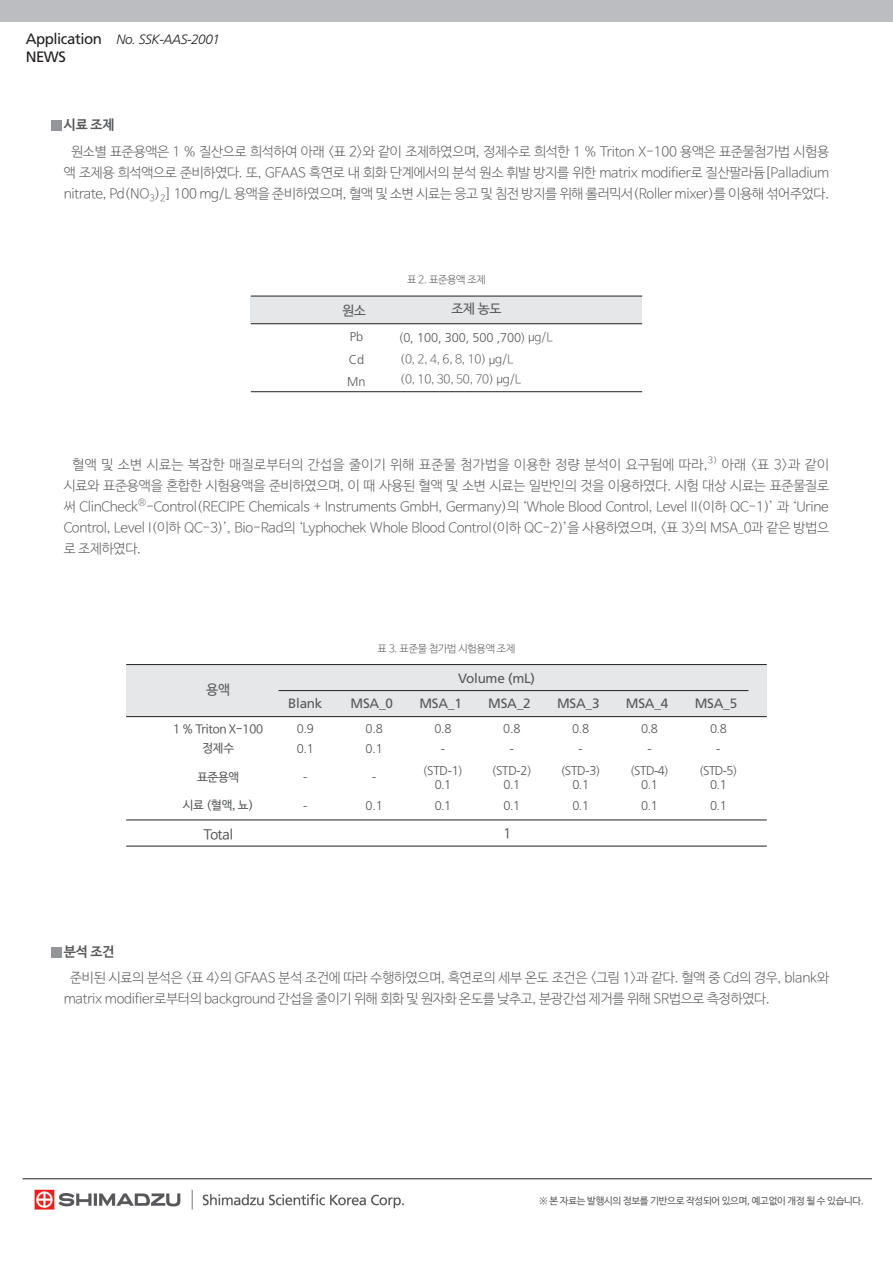
<style>
.page{position:relative;width:893px;height:1263px;background:#fff}
.page>*{position:absolute;margin:0;border:0;box-sizing:border-box;transform-origin:0 0}
.t1{font:15px "Frutiger LT Std";color:#231f20}
.t2{font:13.5px/21px "Nanum Barun Gothic OTF Light";letter-spacing:-.02em;color:#57585a;text-align:center}
.t3{font:13.5px "Frutiger LT Std";letter-spacing:-.02em;color:#57585a}
.t4{font:italic 300 13.5px "Frutiger LT Std";letter-spacing:-.03em;color:#231f20}
.t5{font:13.5px "Nanum Barun Gothic OTF";letter-spacing:-.02em;color:#57585a}
.t6{font:13.5px "Nanum Barun Gothic OTF Bold";letter-spacing:-.01em;color:#57585a}
.t7{font:300 12.75px "Frutiger LT Std";letter-spacing:-.01em;color:#57585a}
.t8{font:12px "Nanum Barun Gothic OTF Light";letter-spacing:-.02em;color:#57585a}
.t9{font:12px "Nanum Barun Gothic OTF";letter-spacing:-.02em;color:#57585a}
.t10{font:10.5px "Nanum Barun Gothic OTF Light";letter-spacing:-.025em;color:#57585a}
.t11{font:9.75px "Nanum Barun Gothic OTF";letter-spacing:-.025em;color:#57585a}
.s1{font-weight:400;font-style:normal;font-size:15px}
.s2{font-size:12px}
.s3{font-family:"Nanum Barun Gothic OTF Light";font-weight:400;font-size:12px}
.s4{font-family:"Frutiger LT Std";font-weight:300}
</style>
<div class="page">
<div style="left:0;top:0;width:893px;height:22px;background:#bcbdc0"></div>
<img style="left:34px;top:1189px;width:370px;height:21px">
<hr style="left:23px;top:1178px;width:849px;height:1px;background:#231f20">
<div style="left:126px;top:664px;width:641px;height:53px;background:#e6e7e9"></div>
<div style="left:51px;top:120px;width:11px;height:11px;background:#939598"></div>
<div style="left:251px;top:296px;width:391px;height:28px;background:#e6e7e9"></div>
<hr style="left:251px;top:296px;width:391px;height:1px;background:#231f20">
<hr style="left:251px;top:323px;width:391px;height:1px;background:#231f20">
<hr style="left:251px;top:391px;width:391px;height:1px;background:#231f20">
<hr style="left:126px;top:664px;width:641px;height:1px;background:#231f20">
<hr style="left:126px;top:820px;width:641px;height:1px;background:#231f20">
<hr style="left:126px;top:716px;width:641px;height:1px;background:#231f20">
<hr style="left:126px;top:846px;width:641px;height:1px;background:#231f20">
<hr style="left:279px;top:690px;width:469px;height:1px;background:#231f20">
<div style="left:51px;top:947px;width:11px;height:11px;background:#939598"></div>
<p class="t4" style="left:26px;top:31px;width:196px"><span class="s1">Application</span> No. SSK-AAS-2001</p>
<p class="t1" style="left:26px;top:48px;width:42px">NEWS</p>
<p class="t6" style="left:64px;top:118px;width:52px">시료 조제</p>
<p class="t2" style="left:64px;top:141px;width:767px">원소별 표준용액은 1 % 질산으로 희석하여 아래 &lt;표 2&gt;와 같이 조제하였으며, 정제수로 희석한 1 % Triton X-100 용액은 표준물첨가법 시험용 액 조제용 희석액으로 준비하였다. 또, GFAAS 흑연로 내 회화 단계에서의 분석 원소 휘발 방지를 위한 matrix modifier로 질산팔라듐[Palladium nitrate, Pd(NO<sub>3</sub>)<sub>2</sub>] 100 mg/L 용액을 준비하였으며, 혈액 및 소변 시료는 응고 및 침전 방지를 위해 롤러믹서(Roller mixer)를 이용해 섞어주었다.</p>
<p class="t5" style="left:342px;top:303px;width:25px">원소</p>
<p class="t7" style="left:350px;top:330px;width:15px">Pb</p>
<p class="t7" style="left:349px;top:352px;width:17px">Cd</p>
<p class="t7" style="left:347px;top:375px;width:20px">Mn</p>
<p class="t10" style="left:407px;top:274px;width:80px">표 2. 표준용액 조제</p>
<p class="t5" style="left:451px;top:302px;width:52px">조제 농도</p>
<p class="t7" style="left:400px;top:330px;width:154px">(0, 100, 300, 500 ,700) <span class="s2">µ</span><span class="s3">g/L</span></p>
<p class="t8" style="left:400px;top:353px;width:115px">(0, 2, 4, 6, 8, 10) <span class="s4">µ</span>g/L</p>
<p class="t8" style="left:400px;top:373px;width:123px">(0, 10, 30, 50, 70) <span class="s4">µ</span>g/L</p>
<p class="t2" style="left:64px;top:454px;width:767px;text-align:justify;text-indent:9px">혈액 및 소변 시료는 복잡한 매질로부터의 간섭을 줄이기 위해 표준물 첨가법을 이용한 정량 분석이 요구됨에 따라,<sup>3)</sup> 아래 &lt;표 3&gt;과 같이 시료와 표준용액을 혼합한 시험용액을 준비하였으며, 이 때 사용된 혈액 및 소변 시료는 일반인의 것을 이용하였다. 시험 대상 시료는 표준물질로 써 ClinCheck<sup>®</sup>-Control(RECIPE Chemicals + Instruments GmbH, Germany)의 ‘Whole Blood Control, Level II(이하 QC-1)’ 과 ‘Urine Control, Level I(이하 QC-3)’, Bio-Rad의 ‘Lyphochek Whole Blood Control(이하 QC-2)’을 사용하였으며, &lt;표 3&gt;의 MSA_0과 같은 방법으 로 조제하였다.</p>
<p class="t10" style="left:378px;top:643px;width:139px">표 3. 표준물 첨가법 시험용액 조제</p>
<p class="t3" style="left:458px;top:670px;width:78px">Volume (mL)</p>
<p class="t5" style="left:206px;top:683px;width:25px">용액</p>
<p class="t3" style="left:288px;top:695px;width:36px">Blank</p>
<p class="t3" style="left:351px;top:695px;width:44px">MSA_0</p>
<p class="t3" style="left:419px;top:695px;width:44px">MSA_1</p>
<p class="t3" style="left:488px;top:695px;width:44px">MSA_2</p>
<p class="t3" style="left:557px;top:695px;width:44px">MSA_3</p>
<p class="t3" style="left:626px;top:695px;width:44px">MSA_4</p>
<p class="t3" style="left:695px;top:695px;width:44px">MSA_5</p>
<p class="t7" style="left:710px;top:722px;width:18px">0.8</p>
<p class="t7" style="left:716px;top:741px;width:6px">-</p>
<p class="t7" style="left:700px;top:764px;width:38px">(STD-5)</p>
<p class="t7" style="left:710px;top:777px;width:18px">0.1</p>
<p class="t7" style="left:710px;top:798px;width:18px">0.1</p>
<p class="t9" style="left:173px;top:723px;width:91px">1 % Triton X-100</p>
<p class="t9" style="left:202px;top:742px;width:33px">정제수</p>
<p class="t9" style="left:197px;top:771px;width:44px">표준용액</p>
<p class="t9" style="left:183px;top:799px;width:73px">시료 (혈액, 뇨)</p>
<p class="t5" style="left:203px;top:827px;width:31px">Total</p>
<p class="t5" style="left:503px;top:826px;width:9px">1</p>
<p class="t7" style="left:297px;top:722px;width:19px">0.9</p>
<p class="t7" style="left:297px;top:741px;width:19px">0.1</p>
<p class="t7" style="left:303px;top:770px;width:6px">-</p>
<p class="t7" style="left:303px;top:798px;width:6px">-</p>
<p class="t7" style="left:366px;top:722px;width:19px">0.8</p>
<p class="t7" style="left:366px;top:741px;width:19px">0.1</p>
<p class="t7" style="left:372px;top:770px;width:6px">-</p>
<p class="t7" style="left:366px;top:798px;width:19px">0.1</p>
<p class="t7" style="left:434px;top:722px;width:19px">0.8</p>
<p class="t7" style="left:441px;top:741px;width:6px">-</p>
<p class="t7" style="left:424px;top:764px;width:40px">(STD-1)</p>
<p class="t7" style="left:435px;top:777px;width:18px">0.1</p>
<p class="t7" style="left:435px;top:798px;width:18px">0.1</p>
<p class="t7" style="left:503px;top:722px;width:19px">0.8</p>
<p class="t7" style="left:510px;top:741px;width:6px">-</p>
<p class="t7" style="left:493px;top:764px;width:40px">(STD-2)</p>
<p class="t7" style="left:504px;top:777px;width:18px">0.1</p>
<p class="t7" style="left:504px;top:798px;width:18px">0.1</p>
<p class="t7" style="left:572px;top:722px;width:19px">0.8</p>
<p class="t7" style="left:579px;top:741px;width:6px">-</p>
<p class="t7" style="left:562px;top:764px;width:40px">(STD-3)</p>
<p class="t7" style="left:572px;top:777px;width:18px">0.1</p>
<p class="t7" style="left:572px;top:798px;width:18px">0.1</p>
<p class="t7" style="left:641px;top:722px;width:18px">0.8</p>
<p class="t7" style="left:647px;top:741px;width:6px">-</p>
<p class="t7" style="left:631px;top:764px;width:38px">(STD-4)</p>
<p class="t7" style="left:641px;top:777px;width:18px">0.1</p>
<p class="t7" style="left:641px;top:798px;width:18px">0.1</p>
<p class="t6" style="left:64px;top:944px;width:52px">분석 조건</p>
<p class="t2" style="left:64px;top:968px;width:767px;text-align:left;text-indent:6px">준비된 시료의 분석은 &lt;표 4&gt;의 GFAAS 분석 조건에 따라 수행하였으며, 흑연로의 세부 온도 조건은 &lt;그림 1&gt;과 같다. 혈액 중 Cd의 경우, blank와 matrix modifier로부터의 background 간섭을 줄이기 위해 회화 및 원자화 온도를 낮추고, 분광간섭 제거를 위해 SR법으로 측정하였다.</p>
<p class="t11" style="left:539px;top:1196px;width:326px">※ 본 자료는 발행시의 정보를 기반으로 작성되어 있으며, 예고없이 개정 될 수 있습니다.</p>
</div>
